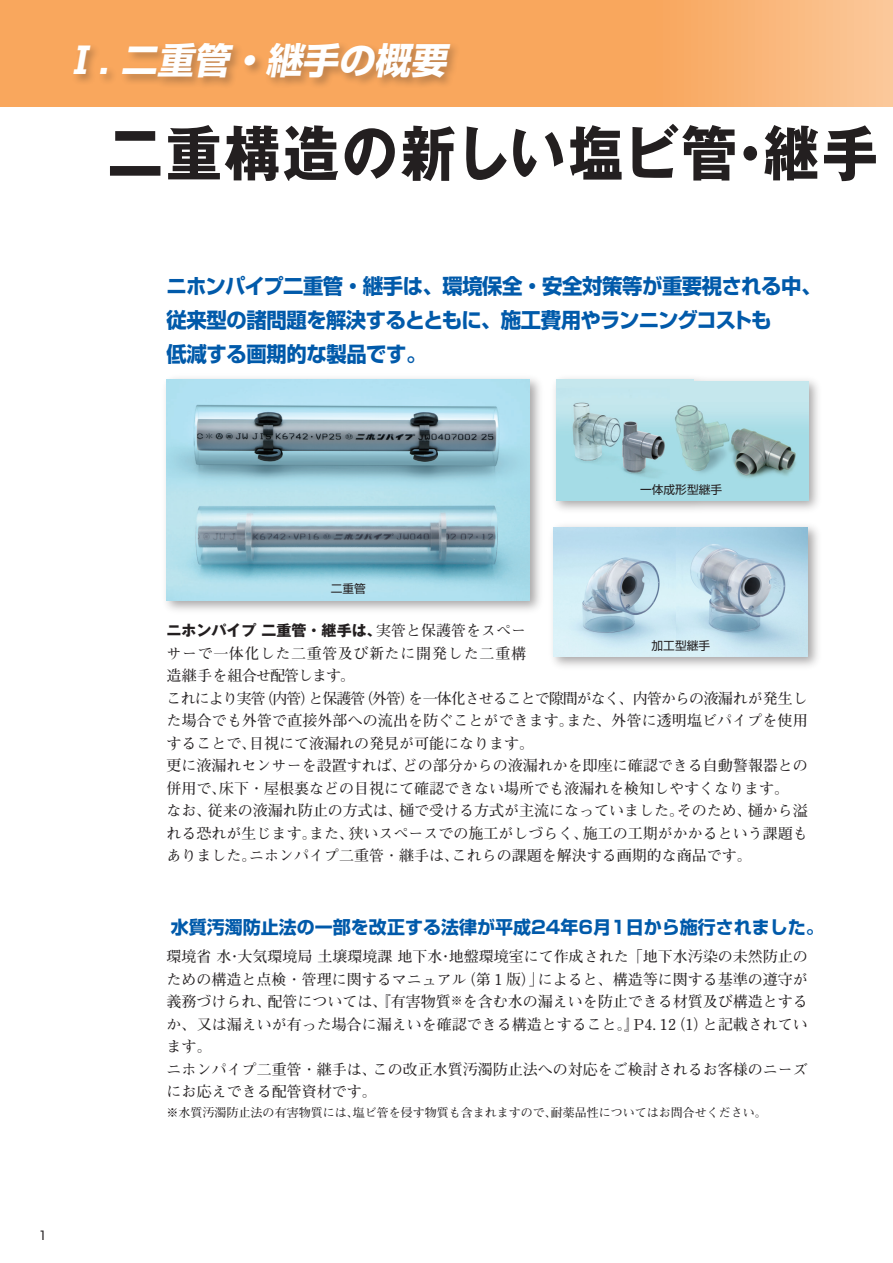
<style>
.page{position:relative;width:893px;height:1263px;background:#fff}
.page>*{position:absolute;margin:0;border:0;box-sizing:border-box;transform-origin:0 0}
.t1{font:700 60px "Gothic MB101 Pro";letter-spacing:.05em;color:#231f20;scale:.93 1}
.t2{font:italic 700 36.15px "Shin Go Pro";color:#fff}
.t3{font:700 21px/33.8px "Shin Go Pro";letter-spacing:-.02em;color:#015aaa}
.t4{font:700 18px "Shin Go Pro";color:#015aaa}
.t5{font:700 15px/22.5px "Futo Min A101 Pro";color:#231f20}
.t6{font:700 15px "Gothic MB101 Pro";color:#231f20}
.t7{font:700 12px "Futo Min A101 Pro";color:#231f20}
.t8{font:12px "Shin Go Pro";color:#231f20}
.t9{font:11.7px "Shin Go Pro";color:#231f20}
.s1{font-family:"Futo Min A101 Pro"}
</style>
<div class="page">
<svg style="left:0;top:0;width:893px;height:106px;background:#f9ac67"></svg>
<img style="left:166px;top:378px;width:374px;height:232px">
<img style="left:167px;top:380px;width:363px;height:220px">
<img style="left:554px;top:527px;width:123px;height:129px">
<img style="left:677px;top:527px;width:131px;height:130px">
<img style="left:555px;top:378px;width:263px;height:132px">
<img style="left:556px;top:380px;width:137px;height:120px">
<img style="left:670px;top:381px;width:138px;height:119px">
<div style="left:71px;top:41px;width:390px;height:48px;background:#231f20;opacity:.3"></div>
<h2 class="t2" style="left:61px;top:32px;width:395px">Ⅰ. 二重管・継手の概要</h2>
<h1 class="t1" style="left:107px;top:103px;width:830px">二重構造の新しい塩ビ管・継手</h1>
<h3 class="t3" style="left:167px;top:267px;width:656px">ニホンパイプ二重管・継手は、環境保全・安全対策等が重要視される中、従来型の諸問題を解決するとともに、施工費用やランニングコストも<br>低減する画期的な製品です。</h3>
<p class="t8" style="left:38px;top:1226px;width:11px">1</p>
<p class="t9" style="left:331px;top:579px;width:37px">二重管</p>
<p class="t9" style="left:640px;top:480px;width:83px">一体成形型継手</p>
<p class="t6" style="left:167px;top:618px;width:361px">ニホンパイプ 二重管・継手は、<span class="s1">実管と保護管をスペー</span></p>
<p class="t5" style="left:167px;top:640px;width:643px">サーで一体化した二重管及び新たに開発した二重構<br>造継手を組合せ配管します。<br>これにより実管（内管）と保護管（外管）を一体化させることで隙間がなく、内管からの液漏れが発生した場合でも外管で直接外部への流出を防ぐことができます。また、外管に透明塩ビパイプを使用することで、目視にて液漏れの発見が可能になります。<br>更に液漏れセンサーを設置すれば、どの部分からの液漏れかを即座に確認できる自動警報器との併用で、床下・屋根裏などの目視にて確認できない場所でも液漏れを検知しやすくなります。なお、従来の液漏れ防止の方式は、樋で受ける方式が主流になっていました。そのため、樋から溢れる恐れが生じます。また、狭いスペースでの施工がしづらく、施工の工期がかかるという課題もありました。ニホンパイプ二重管・継手は、これらの課題を解決する画期的な商品です。</p>
<p class="t9" style="left:652px;top:636px;width:60px">加工型継手</p>
<p class="t4" style="left:171px;top:912px;width:654px">水質汚濁防止法の一部を改正する法律が平成24年6月1日から施行されました。</p>
<p class="t5" style="left:167px;top:943px;width:643px">環境省 水・大気環境局 土壌環境課 地下水・地盤環境室にて作成された「地下水汚染の未然防止のための構造と点検・管理に関するマニュアル（第 1 版）」によると、構造等に関する基準の遵守が義務づけられ、配管については、『有害物質<sup>※</sup>を含む水の漏えいを防止できる材質及び構造とするか、又は漏えいが有った場合に漏えいを確認できる構造とすること。』P4．12（1）と記載されています。<br>ニホンパイプ二重管・継手は、この改正水質汚濁防止法への対応をご検討されるお客様のニーズにお応えできる配管資材です。</p>
<p class="t7" style="left:167px;top:1103px;width:602px">※水質汚濁防止法の有害物質には、塩ビ管を侵す物質も含まれますので、耐薬品性についてはお問合せください。</p>
</div>
